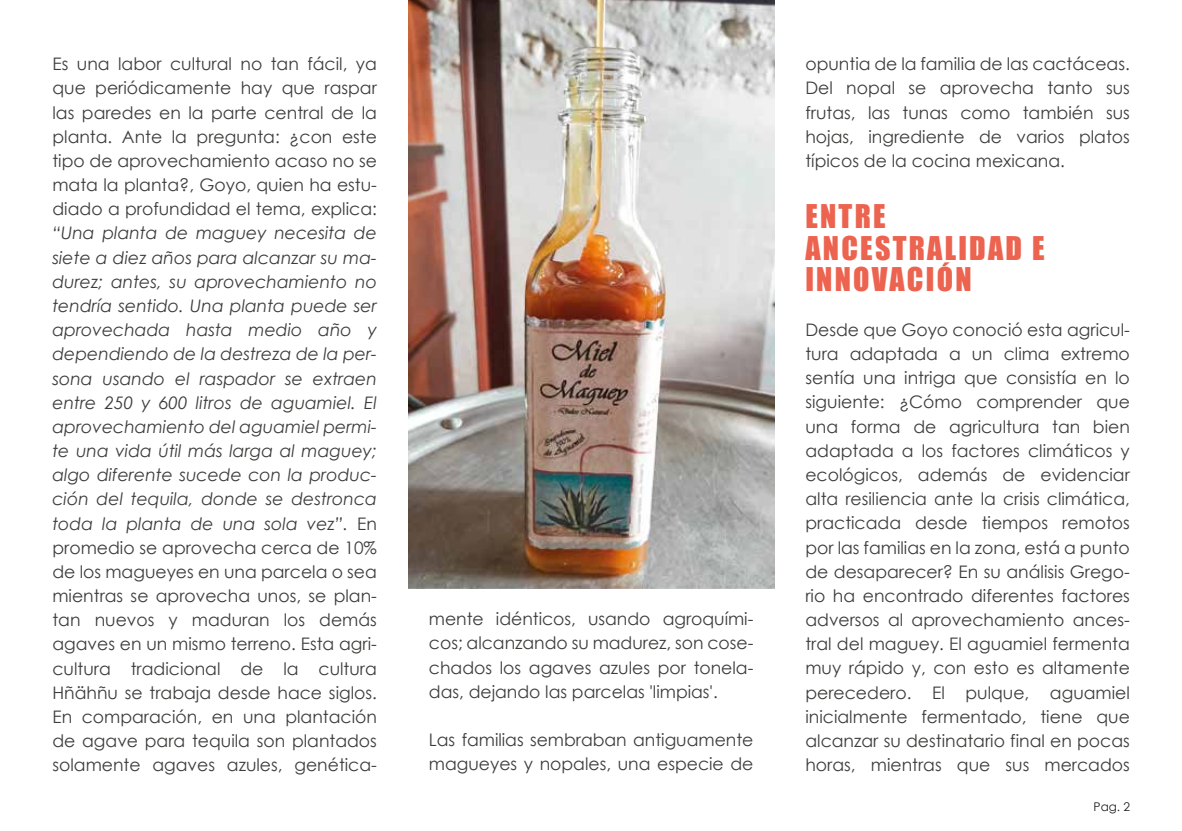
<style>
.page{position:relative;width:1182px;height:831px;background:#fff}
.page>*{position:absolute;margin:0;border:0;box-sizing:border-box;transform-origin:0 0}
.t1{font:30px/31.5px "Impact";letter-spacing:.075em;color:#ec634f}
.t2{font:17.25px/24.2px "Century Gothic";color:#3c3c3b;text-align:justify}
.t3{font:italic 17.25px/24.2px "Century Gothic";color:#3c3c3b;text-align:justify}
.t4{font:12px "Century Gothic";color:#1d1d1b}
.s1{font-style:normal}
</style>
<div class="page">
<img style="left:408px;top:0;width:367px;height:588px">
<p class="t2" style="left:52px;top:52px;width:326px">Es una labor cultural no tan fácil, ya que periódicamente hay que raspar las paredes en la parte central de la planta. Ante la pregunta: ¿con este tipo de aprovechamiento acaso no se mata la planta?, Goyo, quien ha estu&shy;diado a profundidad el tema, explica:</p>
<p class="t3" style="left:52px;top:221px;width:326px">“Una planta de maguey necesita de siete a diez años para alcanzar su ma&shy;durez; antes, su aprovechamiento no tendría sentido. Una planta puede ser aprovechada hasta medio año y dependiendo de la destreza de la per&shy;sona usando el raspador se extraen entre 250 y 600 litros de aguamiel. El aprovechamiento del aguamiel permi&shy;te una vida útil más larga al maguey; algo diferente sucede con la produc&shy;ción del tequila, donde se destronca toda la planta de una sola vez”. <span class="s1">En promedio se aprovecha cerca de 10% de los magueyes en una parcela o sea mientras se aprovecha unos, se plan&shy;tan nuevos y maduran los demás agaves en un mismo terreno. Esta agri&shy;cultura tradicional de la cultura Hñähñu se trabaja desde hace siglos.<br>En comparación, en una plantación de agave para tequila son plantados solamente agaves azules, genética-</span></p>
<p class="t2" style="left:429px;top:606px;width:326px">mente idénticos, usando agroquími&shy;cos; alcanzando su madurez, son cose&shy;chados los agaves azules por tonela&shy;das, dejando las parcelas 'limpias'.</p>
<p class="t2" style="left:429px;top:727px;width:326px">Las familias sembraban antiguamente magueyes y nopales, una especie de</p>
<p class="t2" style="left:805px;top:52px;width:326px">opuntia de la familia de las cactáceas.<br>Del nopal se aprovecha tanto sus frutas, las tunas como también sus hojas, ingrediente de varios platos típicos de la cocina mexicana.</p>
<h1 class="t1" style="left:805px;top:200px;width:241px">ENTRE<br>ANCESTRALIDAD E<br>INNOVACIÓN</h1>
<p class="t2" style="left:805px;top:317px;width:326px">Desde que Goyo conoció esta agricul&shy;tura adaptada a un clima extremo sentía una intriga que consistía en lo siguiente: ¿Cómo comprender que una forma de agricultura tan bien adaptada a los factores climáticos y ecológicos, además de evidenciar alta resiliencia ante la crisis climática, practicada desde tiempos remotos por las familias en la zona, está a punto de desaparecer? En su análisis Grego&shy;rio ha encontrado diferentes factores adversos al aprovechamiento ances&shy;tral del maguey. El aguamiel fermenta muy rápido y, con esto es altamente perecedero. El pulque, aguamiel inicialmente fermentado, tiene que alcanzar su destinatario final en pocas horas, mientras que sus mercados</p>
<p class="t4" style="left:1094px;top:797px;width:38px">Pag. 2</p>
</div>
